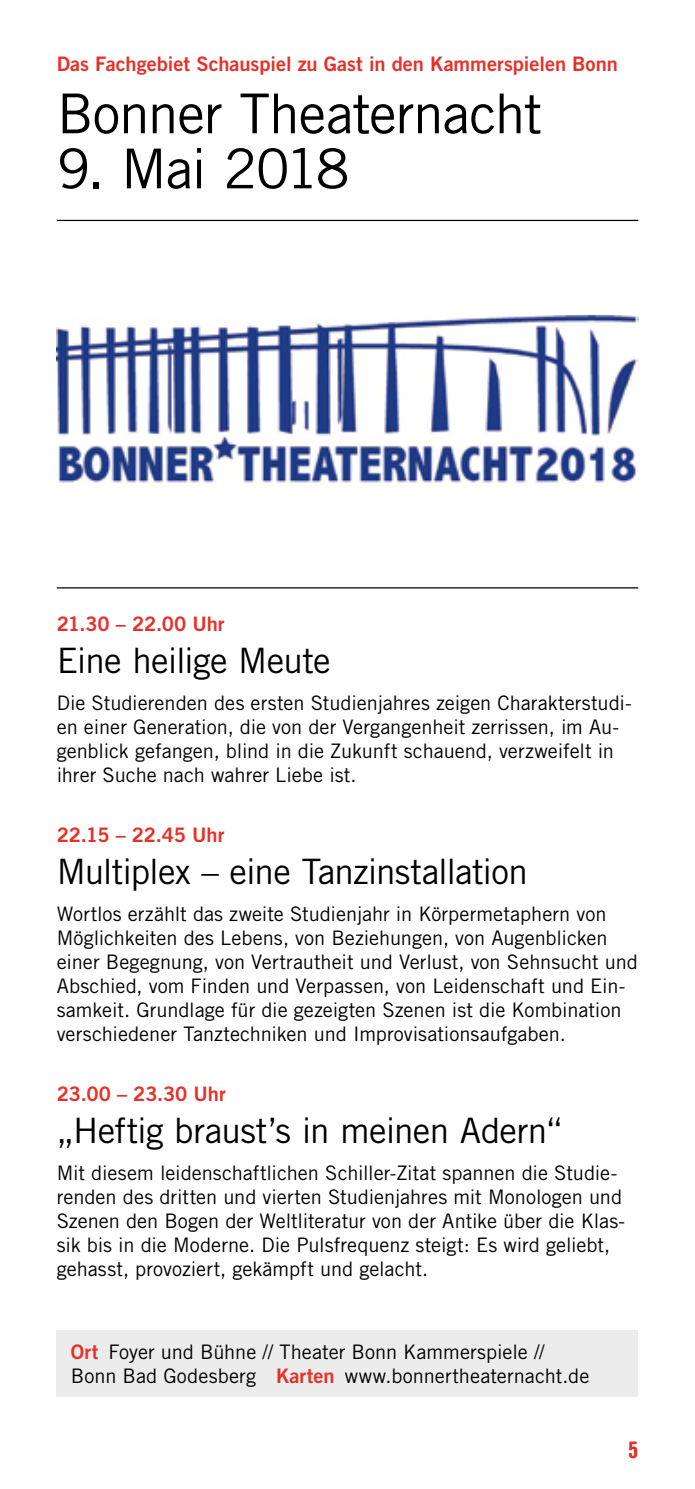
<style>
.page{position:relative;width:695px;height:1489px;background:#fff}
.page>*{position:absolute;margin:0;border:0;box-sizing:border-box;transform-origin:0 0}
.t1{font:55px "Trade Gothic LT Std";letter-spacing:-.02em;color:#000}
.t2{font:35px "Trade Gothic LT Std";letter-spacing:-.025em;color:#000}
.t3{font:22.5px "Trade Gothic LT Std Bd Cn 20";color:#e73027}
.t4{font:20px/24px "Trade Gothic LT Std";color:#000}
.t5{font:20px "Trade Gothic LT Std Bd 2";color:#e73027}
.s1{font-family:"Trade Gothic LT Std Bd 2";color:#e73027}
</style>
<div class="page">
<img style="left:57px;top:316px;width:581px;height:168px">
<div style="left:57px;top:1329px;width:581px;height:67px;background:#ececec"></div>
<hr style="left:57px;top:220px;width:581px;height:1px;background:#000">
<hr style="left:57px;top:587px;width:581px;height:1px;background:#000">
<p class="t5" style="left:57px;top:52px;width:562px">Das Fachgebiet Schauspiel zu Gast in den Kammerspielen Bonn</p>
<h1 class="t1" style="left:57px;top:80px;width:487px">Bonner Theaternacht</h1>
<h1 class="t1" style="left:57px;top:135px;width:294px">9. Mai 2018</h1>
<p class="t5" style="left:57px;top:611px;width:169px">21.30 – 22.00 Uhr</p>
<h2 class="t2" style="left:57px;top:639px;width:275px">Eine heilige Meute</h2>
<p class="t4" style="left:57px;top:690px;width:576px">Die Studierenden des ersten Studienjahres zeigen Charakterstudi&shy;en einer Generation, die von der Vergangenheit zerrissen, im Au&shy;genblick gefangen, blind in die Zukunft schauend, verzweifelt in ihrer Suche nach wahrer Liebe ist.</p>
<p class="t5" style="left:57px;top:822px;width:169px">22.15 – 22.45 Uhr</p>
<h2 class="t2" style="left:57px;top:850px;width:472px">Multiplex – eine Tanzinstallation</h2>
<p class="t4" style="left:57px;top:901px;width:582px">Wortlos erzählt das zweite Studienjahr in Körpermetaphern von Möglichkeiten des Lebens, von Beziehungen, von Augenblicken einer Begegnung, von Vertrautheit und Verlust, von Sehnsucht und Abschied, vom Finden und Verpassen, von Leidenschaft und Ein&shy;samkeit. Grundlage für die gezeigten Szenen ist die Kombination verschiedener Tanztechniken und Improvisationsaufgaben.</p>
<p class="t5" style="left:57px;top:1081px;width:170px">23.00 – 23.30 Uhr</p>
<h2 class="t2" style="left:57px;top:1109px;width:507px">„Heftig braust’s in meinen Adern“</h2>
<p class="t4" style="left:57px;top:1160px;width:570px">Mit diesem leidenschaftlichen Schiller-Zitat spannen die Studie&shy;renden des dritten und vierten Studienjahres mit Monologen und Szenen den Bogen der Weltliteratur von der Antike über die Klas&shy;sik bis in die Moderne. Die Pulsfrequenz steigt: Es wird geliebt, gehasst, provoziert, gekämpft und gelacht.</p>
<p class="t4" style="left:71px;top:1339px;width:520px"><span class="s1">Ort</span> Foyer und Bühne // Theater Bonn Kammerspiele //<br>Bonn Bad Godesberg <span class="s1">Karten</span> www.bonnertheaternacht.de</p>
<p class="t3" style="left:628px;top:1436px;width:11px">5</p>
</div>
